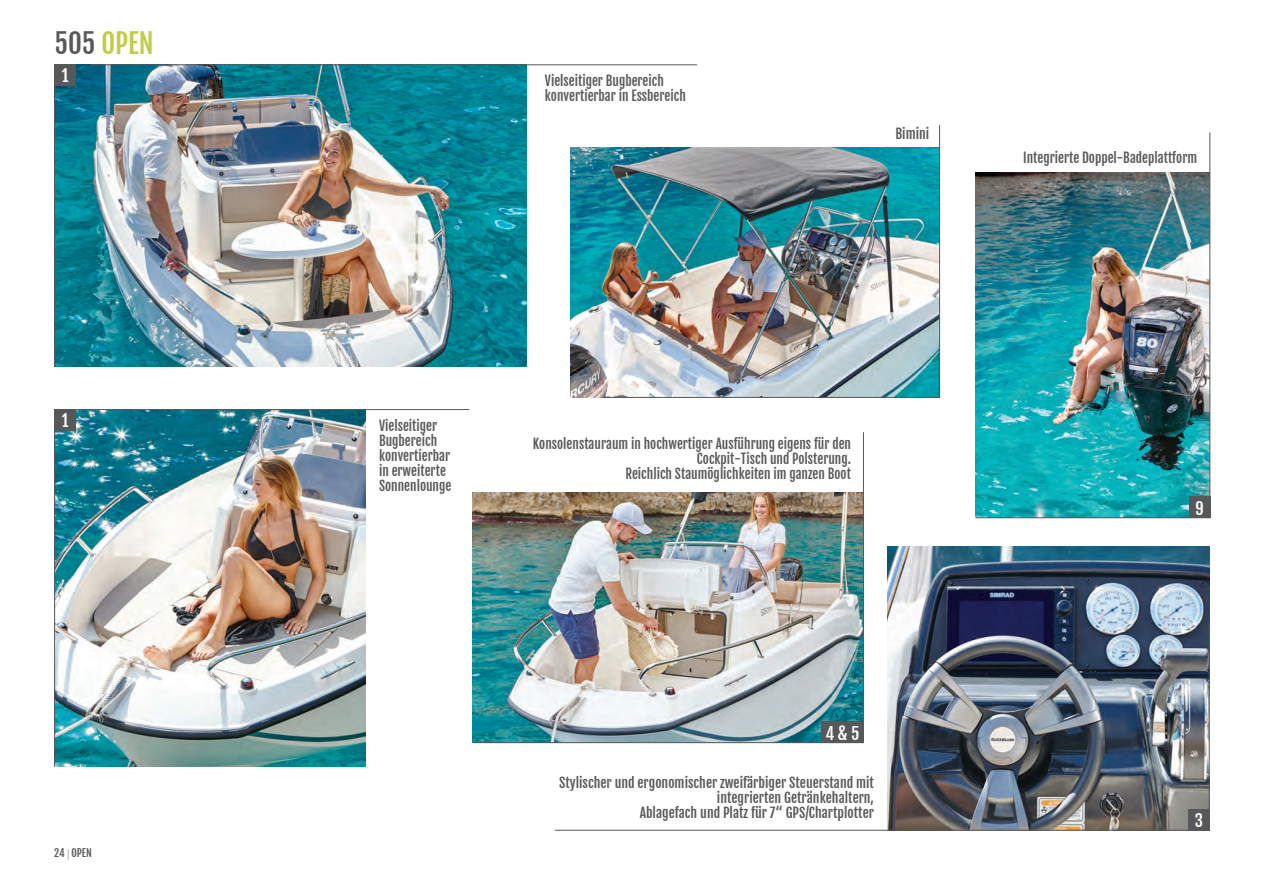
<style>
.page{position:relative;width:1263px;height:894px;background:#fff}
.page>*{position:absolute;margin:0;border:0;box-sizing:border-box;transform-origin:0 0}
.t1{font:27px "Fjalla One";color:#bfcd46}
.t2{font:16.5px "Fjalla One";color:#fff}
.t3{font:13.5px/15px "Fjalla One";color:#57585a}
.t4{font:10.5px "Fjalla One";color:#57585a}
.s1{color:#57585a}
.s2{font-family:"Source Sans Pro";font-weight:300}
</style>
<div class="page">
<img style="left:55px;top:64px;width:472px;height:302px">
<img style="left:55px;top:410px;width:310px;height:356px">
<img style="left:570px;top:148px;width:369px;height:249px">
<img style="left:473px;top:492px;width:390px;height:250px">
<img style="left:976px;top:173px;width:233px;height:344px">
<img style="left:888px;top:546px;width:321px;height:283px">
<hr style="left:90px;top:64px;width:607px;height:1px;background:#57585a">
<hr style="left:55px;top:409px;width:414px;height:1px;background:#57585a">
<div style="left:55px;top:64px;width:21px;height:21px;background:#57585a"></div>
<hr style="left:602px;top:397px;width:338px;height:1px;background:#57585a">
<hr style="left:473px;top:742px;width:391px;height:1px;background:#57585a">
<hr style="left:1209px;top:132px;width:1px;height:386px;background:#57585a">
<hr style="left:555px;top:829px;width:654px;height:1px;background:#57585a">
<div style="left:55px;top:409px;width:21px;height:21px;background:#57585a"></div>
<div style="left:1189px;top:496px;width:21px;height:22px;background:#57585a"></div>
<div style="left:821px;top:721px;width:43px;height:21px;background:#57585a"></div>
<div style="left:1188px;top:808px;width:21px;height:22px;background:#57585a"></div>
<hr style="left:54px;top:64px;width:1px;height:302px;background:#57585a">
<hr style="left:939px;top:125px;width:1px;height:272px;background:#57585a">
<hr style="left:54px;top:409px;width:1px;height:357px;background:#57585a">
<hr style="left:863px;top:432px;width:1px;height:310px;background:#57585a">
<hr style="left:976px;top:517px;width:233px;height:1px;background:#57585a">
<hr style="left:1209px;top:622px;width:1px;height:208px;background:#57585a">
<h1 class="t1" style="left:55px;top:27px;width:101px"><span class="s1">505</span> OPEN</h1>
<p class="t2" style="left:62px;top:65px;width:8px">1</p>
<p class="t2" style="left:62px;top:410px;width:8px">1</p>
<p class="t4" style="left:54px;top:845px;width:39px">24 <span class="s2">|</span> OPEN</p>
<p class="t3" style="left:545px;top:73px;width:142px">Vielseitiger Bugbereich konvertierbar in Essbereich</p>
<p class="t3" style="left:895px;top:126px;width:35px">Bimini</p>
<p class="t3" style="left:1023px;top:150px;width:175px">Integrierte Doppel-Badeplattform</p>
<p class="t3" style="left:379px;top:418px;width:74px">Vielseitiger<br>Bugbereich konvertierbar in erweiterte<br>Sonnenlounge</p>
<p class="t3" style="left:533px;top:436px;width:320px;text-align:right">Konsolenstauraum in hochwertiger Ausführung eigens für den<br>Cockpit-Tisch und Polsterung.<br>Reichlich Staumöglichkeiten im ganzen Boot</p>
<p class="t2" style="left:825px;top:722px;width:35px">4 &amp; 5</p>
<p class="t3" style="left:559px;top:775px;width:316px;text-align:right">Stylischer und ergonomischer zweifärbiger Steuerstand mit integrierten Getränkehaltern,<br>Ablagefach und Platz für 7“ GPS/Chartplotter</p>
<p class="t2" style="left:1195px;top:498px;width:10px">9</p>
<p class="t2" style="left:1195px;top:810px;width:10px">3</p>
</div>
